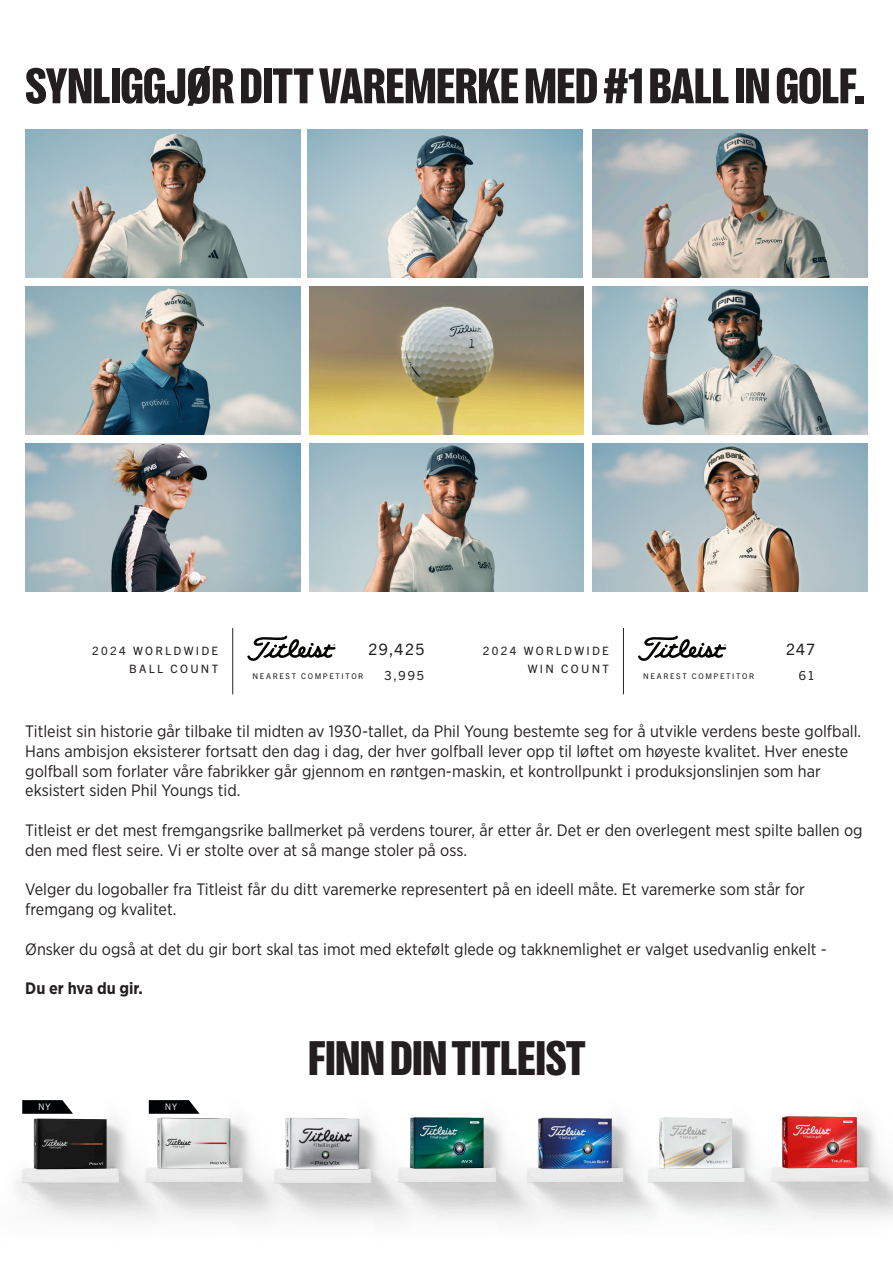
<style>
.page{position:relative;width:893px;height:1263px;background:#fff}
.page>*{position:absolute;margin:0;border:0;box-sizing:border-box;transform-origin:0 0}
.t1{font:900 condensed 51px "PP Right Grotesk";color:#231f20}
.t2{font:900 condensed 49.5px "PP Right Grotesk";color:#231f20}
.t3{font:16.5px/19.8px "Gotham Narrow";color:#231f20}
.t4{font:700 16.5px "Gotham Narrow";color:#231f20}
.t5{font:15.75px "Trade Gothic Next LT Pro";letter-spacing:.085em;color:#231f20}
.t6{font:12.6px "Trade Gothic Next LT Pro";color:#231f20}
.t7{font:11.55px "Trade Gothic Next LT Pro";letter-spacing:.195em;color:#231f20}
.t8{font:9px "Trade Gothic LT Std";color:#fff}
.t9{font:7.8px "Trade Gothic Next LT Pro";letter-spacing:.21em;color:#231f20}
</style>
<div class="page">
<img style="left:593px;top:443px;width:275px;height:148px">
<img style="left:309px;top:443px;width:275px;height:148px">
<img style="left:25px;top:286px;width:275px;height:148px">
<img style="left:25px;top:130px;width:275px;height:147px">
<img style="left:593px;top:130px;width:275px;height:147px">
<img style="left:25px;top:443px;width:275px;height:148px">
<img style="left:309px;top:286px;width:275px;height:148px">
<img style="left:308px;top:130px;width:274px;height:147px">
<img style="left:593px;top:286px;width:275px;height:148px">
<hr style="left:232px;top:628px;width:1px;height:66px;background:#231f20">
<svg style="left:247px;top:636px;width:88px;height:25px"></svg>
<hr style="left:623px;top:628px;width:1px;height:66px;background:#231f20">
<svg style="left:638px;top:636px;width:88px;height:25px"></svg>
<img style="left:296px;top:1117px;width:77px;height:103px">
<img style="left:373px;top:1117px;width:125px;height:105px">
<img style="left:16px;top:1118px;width:51px;height:101px">
<img style="left:67px;top:1100px;width:229px;height:122px">
<img style="left:498px;top:1117px;width:101px;height:104px">
<img style="left:795px;top:1116px;width:98px;height:103px">
<img style="left:599px;top:1116px;width:196px;height:104px">
<svg style="left:149px;top:1100px;width:51px;height:14px"></svg>
<svg style="left:22px;top:1100px;width:51px;height:14px"></svg>
<p class="t1" style="left:25px;top:59px;width:841px">SYNLIGGJØR DITT VAREMERKE MED #1 BALL IN GOLF.</p>
<p class="t7" style="left:92px;top:643px;width:127px">2024 WORLDWIDE</p>
<p class="t5" style="left:368px;top:638px;width:57px">29,425</p>
<p class="t7" style="left:129px;top:661px;width:91px">BALL COUNT</p>
<p class="t9" style="left:252px;top:671px;width:112px">NEAREST COMPETITOR</p>
<p class="t6" style="left:384px;top:667px;width:41px">3,995</p>
<p class="t7" style="left:483px;top:643px;width:127px">2024 WORLDWIDE</p>
<p class="t5" style="left:786px;top:638px;width:30px">247</p>
<p class="t7" style="left:528px;top:661px;width:83px">WIN COUNT</p>
<p class="t9" style="left:643px;top:671px;width:112px">NEAREST COMPETITOR</p>
<p class="t6" style="left:799px;top:667px;width:17px">61</p>
<p class="t3" style="left:25px;top:721px;width:837px">Titleist sin historie går tilbake til midten av 1930-tallet, da Phil Young bestemte seg for å utvikle verdens beste golfball.<br>Hans ambisjon eksisterer fortsatt den dag i dag, der hver golfball lever opp til løftet om høyeste kvalitet. Hver eneste golfball som forlater våre fabrikker går gjennom en røntgen-maskin, et kontrollpunkt i produksjonslinjen som har</p>
<p class="t3" style="left:25px;top:780px;width:217px">eksistert siden Phil Youngs tid.</p>
<p class="t3" style="left:25px;top:820px;width:839px">Titleist er det mest fremgangsrike ballmerket på verdens tourer, år etter år. Det er den overlegent mest spilte ballen og den med flest seire. Vi er stolte over at så mange stoler på oss.</p>
<p class="t3" style="left:25px;top:879px;width:781px">Velger du logoballer fra Titleist får du ditt varemerke representert på en ideell måte. Et varemerke som står for fremgang og kvalitet.</p>
<p class="t3" style="left:25px;top:939px;width:803px">Ønsker du også at det du gir bort skal tas imot med ektefølt glede og takknemlighet er valget usedvanlig enkelt -</p>
<p class="t4" style="left:25px;top:978px;width:119px">Du er hva du gir.</p>
<p class="t8" style="left:38px;top:1101px;width:14px">NY</p>
<p class="t8" style="left:165px;top:1101px;width:14px">NY</p>
<p class="t2" style="left:308px;top:1032px;width:279px">FINN DIN TITLEIST</p>
</div>
